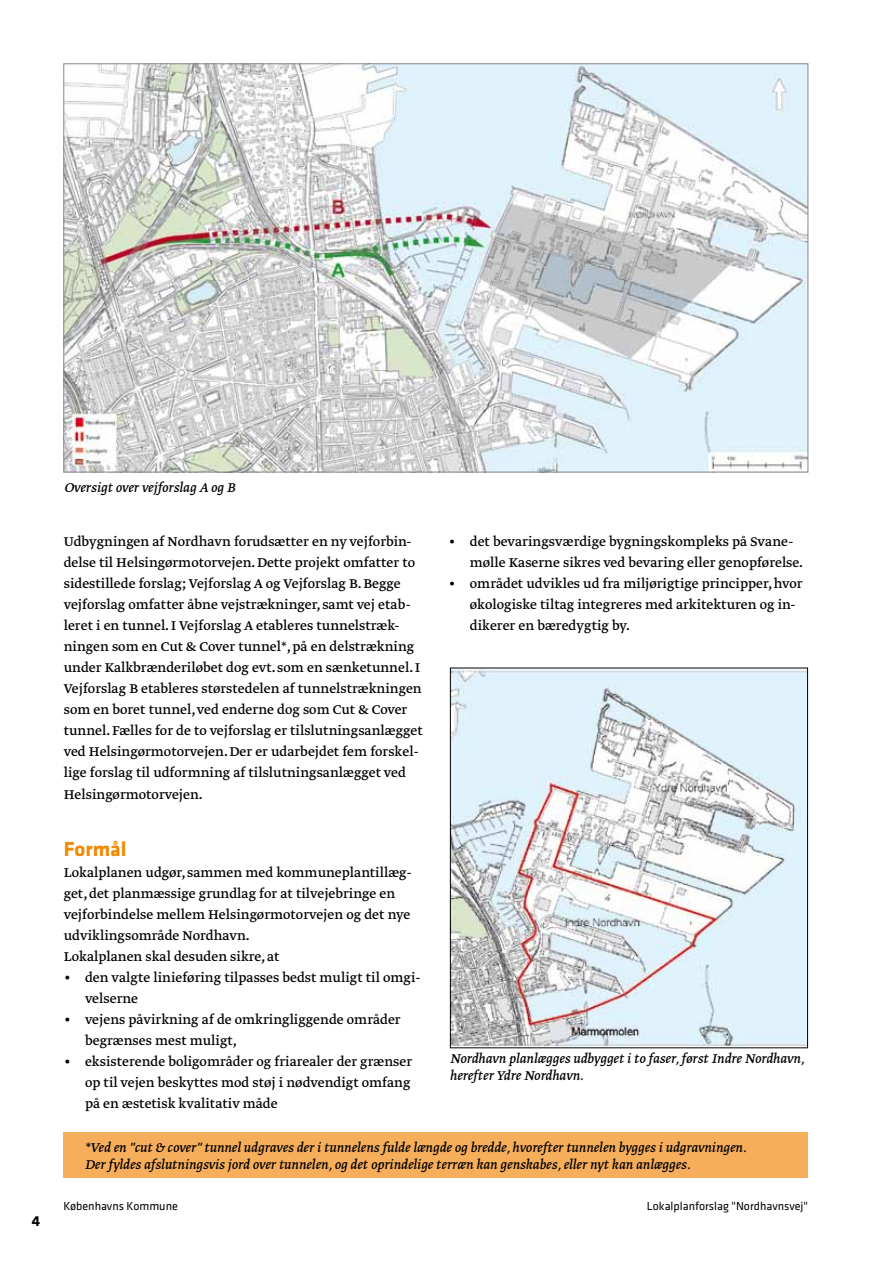
<style>
.page{position:relative;width:893px;height:1263px;background:#fff}
.page>*{position:absolute;margin:0;border:0;box-sizing:border-box;transform-origin:0 0}
.t1{font:700 21px "Klavika";color:#f08a00}
.t2{font:15px/21px "Greta Text";color:#000}
.t3{font:italic 15px/16.5px "Greta Text";color:#000}
.t4{font:700 15px "Klavika";color:#000}
.t5{font:12px "Klavika";color:#000}
</style>
<div class="page">
<div style="left:64px;top:1132px;width:744px;height:46px;background:#f7ae5a"></div>
<img style="left:65px;top:65px;width:741px;height:405px">
<img style="left:452px;top:670px;width:354px;height:376px">
<div style="left:450px;top:668px;width:358px;height:380px;border:1px solid #000"></div>
<p class="t4" style="left:32px;top:1215px;width:10px">4</p>
<p class="t3" style="left:65px;top:480px;width:173px">Oversigt over vejforslag A og B</p>
<p class="t2" style="left:64px;top:532px;width:360px">Udbygningen af Nordhavn forudsætter en ny vejforbin&shy;delse til Helsingørmotorvejen. Dette projekt omfatter to sidestillede forslag; Vejforslag A og Vejforslag B. Begge vejforslag omfatter åbne vejstrækninger, samt vej etab&shy;leret i en tunnel. I Vejforslag A etableres tunnelstræk&shy;ningen som en Cut &amp; Cover tunnel*, på en delstrækning under Kalkbrænderiløbet dog evt. som en sænketunnel. I Vejforslag B etableres størstedelen af tunnelstrækningen som en boret tunnel, ved enderne dog som Cut &amp; Cover tunnel. Fælles for de to vejforslag er tilslutningsanlægget ved Helsingørmotorvejen. Der er udarbejdet fem forskel&shy;lige forslag til udformning af tilslutningsanlægget ved Helsingørmotorvejen.</p>
<h1 class="t1" style="left:64px;top:840px;width:64px">Formål</h1>
<p class="t2" style="left:64px;top:862px;width:349px">Lokalplanen udgør, sammen med kommuneplantillæg&shy;get, det planmæssige grundlag for at tilvejebringe en vejforbindelse mellem Helsingørmotorvejen og det nye udviklingsområde Nordhavn.<br>Lokalplanen skal desuden sikre, at</p>
<p class="t2" style="left:85px;top:967px;width:337px;text-indent:-21px">• den valgte linieføring tilpasses bedst muligt til omgi&shy;velserne</p>
<p class="t2" style="left:85px;top:1009px;width:317px;text-indent:-21px">• vejens påvirkning af de omkringliggende områder begrænses mest muligt,</p>
<p class="t2" style="left:85px;top:1051px;width:329px;text-align:justify;text-indent:-21px">• eksisterende boligområder og friarealer der grænser op til vejen beskyttes mod støj i nødvendigt omfang på en æstetisk kvalitativ måde</p>
<p class="t2" style="left:470px;top:532px;width:335px;text-indent:-21px">• det bevaringsværdige bygningskompleks på Svane&shy;mølle Kaserne sikres ved bevaring eller genopførelse.</p>
<p class="t2" style="left:470px;top:574px;width:334px;text-indent:-21px">• området udvikles ud fra miljørigtige principper, hvor økologiske tiltag integreres med arkitekturen og in&shy;dikerer en bæredygtig by.</p>
<p class="t3" style="left:450px;top:1051px;width:356px">Nordhavn planlægges udbygget i to faser, først Indre Nordhavn, herefter Ydre Nordhavn.</p>
<p class="t3" style="left:85px;top:1140px;width:663px">*Ved en "cut &amp; cover" tunnel udgraves der i tunnelens fulde længde og bredde, hvorefter tunnelen bygges i udgravningen.<br>Der fyldes afslutningsvis jord over tunnelen, og det oprindelige terræn kan genskabes, eller nyt kan anlægges.</p>
<p class="t5" style="left:63px;top:1202px;width:116px">Københavns Kommune</p>
<p class="t5" style="left:647px;top:1202px;width:162px">Lokalplanforslag "Nordhavnsvej"</p>
</div>
